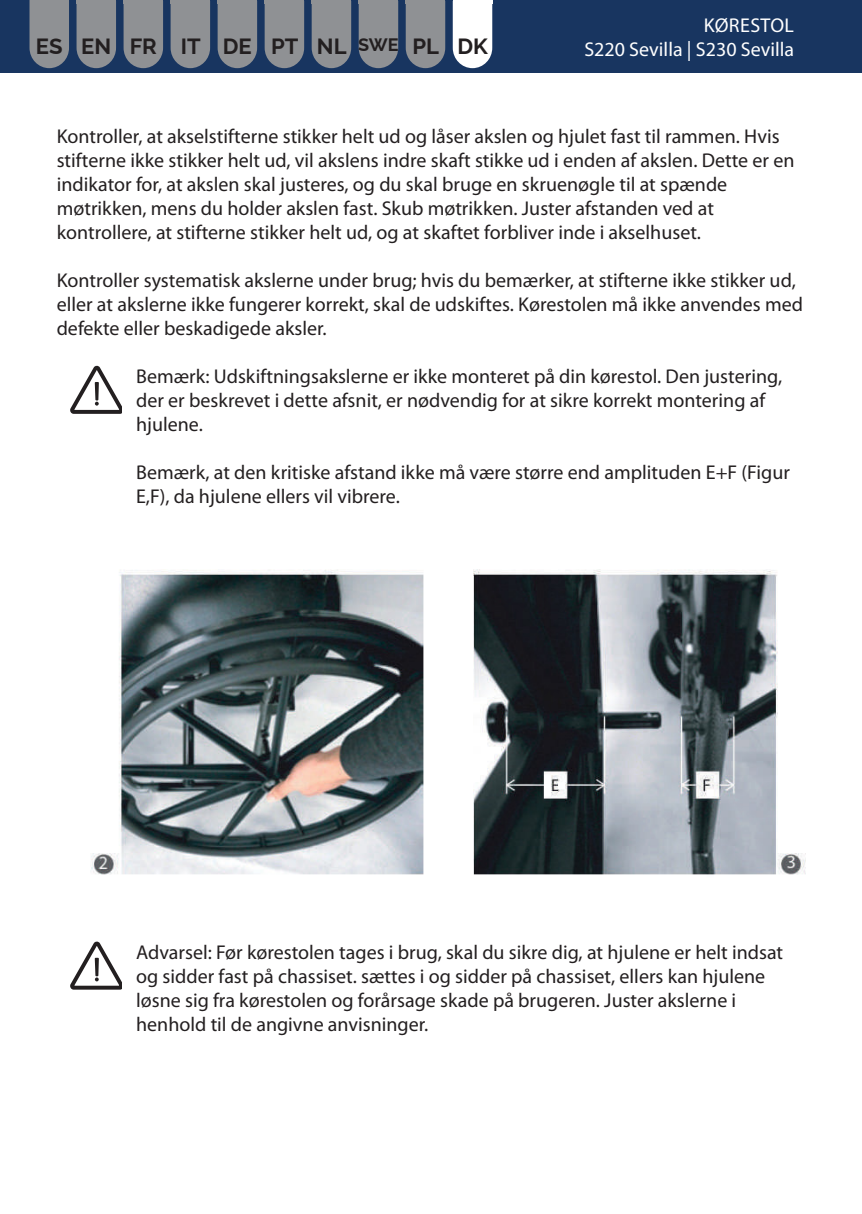
<style>
.page{position:relative;width:862px;height:1214px;background:#fff}
.page>*{position:absolute;margin:0;border:0;box-sizing:border-box;transform-origin:0 0}
.t1{font:700 22px "Raleway";color:#231f20}
.t2{font:20px/24px "Myriad Pro";color:#231f20}
.t3{font:20px "Myriad Pro";color:#fff}
.t4{font:20px "Myriad Pro";letter-spacing:.02em;color:#fff}
.s1{font-size:18px}
</style>
<div class="page">
<div style="left:0;top:0;width:862px;height:73px;background:#183560"></div>
<div style="left:30px;top:0;width:39px;height:68px;background:#8f9194"></div>
<svg style="left:124px;top:4px;width:39px;height:64px;background:#878b90"></svg>
<hr style="left:124px;top:0;width:39px;height:4px;background:#8f9194">
<svg style="left:77px;top:4px;width:39px;height:64px;background:#878b90"></svg>
<hr style="left:77px;top:0;width:39px;height:4px;background:#8f9194">
<svg style="left:312px;top:4px;width:39px;height:64px;background:#878b90"></svg>
<hr style="left:312px;top:0;width:39px;height:4px;background:#8f9194">
<svg style="left:453px;top:4px;width:39px;height:64px;background:#f0f2f4"></svg>
<hr style="left:453px;top:0;width:39px;height:4px;background:#fff">
<svg style="left:265px;top:4px;width:39px;height:64px;background:#878b90"></svg>
<hr style="left:265px;top:0;width:39px;height:4px;background:#8f9194">
<svg style="left:406px;top:4px;width:39px;height:64px;background:#878b90"></svg>
<hr style="left:406px;top:0;width:39px;height:4px;background:#8f9194">
<svg style="left:218px;top:4px;width:39px;height:64px;background:#878b90"></svg>
<hr style="left:218px;top:0;width:39px;height:4px;background:#8f9194">
<svg style="left:359px;top:4px;width:39px;height:64px;background:#878b90"></svg>
<hr style="left:359px;top:0;width:39px;height:4px;background:#8f9194">
<svg style="left:171px;top:4px;width:39px;height:64px;background:#878b90"></svg>
<hr style="left:171px;top:0;width:39px;height:4px;background:#8f9194">
<img style="left:91px;top:569px;width:714px;height:306px">
<svg style="left:70px;top:366px;width:51px;height:48px"></svg>
<svg style="left:70px;top:941px;width:51px;height:48px"></svg>
<p class="t4" style="left:704px;top:13px;width:92px">KØRESTOL</p>
<p class="t1" style="left:36px;top:28px;width:453px">ES EN FR IT DE PT NL <span class="s1">SWE</span> PL DK</p>
<p class="t3" style="left:584px;top:37px;width:211px">S220 Sevilla | S230 Sevilla</p>
<p class="t2" style="left:57px;top:124px;width:739px">Kontroller, at akselstifterne stikker helt ud og låser akslen og hjulet fast til rammen. Hvis stifterne ikke stikker helt ud, vil akslens indre skaft stikke ud i enden af akslen. Dette er en indikator for, at akslen skal justeres, og du skal bruge en skruenøgle til at spænde møtrikken, mens du holder akslen fast. Skub møtrikken. Juster afstanden ved at kontrollere, at stifterne stikker helt ud, og at skaftet forbliver inde i akselhuset.</p>
<p class="t2" style="left:57px;top:268px;width:748px">Kontroller systematisk akslerne under brug; hvis du bemærker, at stifterne ikke stikker ud, eller at akslerne ikke fungerer korrekt, skal de udskiftes. Kørestolen må ikke anvendes med defekte eller beskadigede aksler.</p>
<p class="t2" style="left:136px;top:364px;width:647px">Bemærk: Udskiftningsakslerne er ikke monteret på din kørestol. Den justering, der er beskrevet i dette afsnit, er nødvendig for at sikre korrekt montering af hjulene.</p>
<p class="t2" style="left:136px;top:460px;width:655px">Bemærk, at den kritiske afstand ikke må være større end amplituden E+F (Figur<br>E,F), da hjulene ellers vil vibrere.</p>
<p class="t2" style="left:136px;top:940px;width:648px">Advarsel: Før kørestolen tages i brug, skal du sikre dig, at hjulene er helt indsat og sidder fast på chassiset. sættes i og sidder på chassiset, ellers kan hjulene løsne sig fra kørestolen og forårsage skade på brugeren. Juster akslerne i henhold til de angivne anvisninger.</p>
</div>
